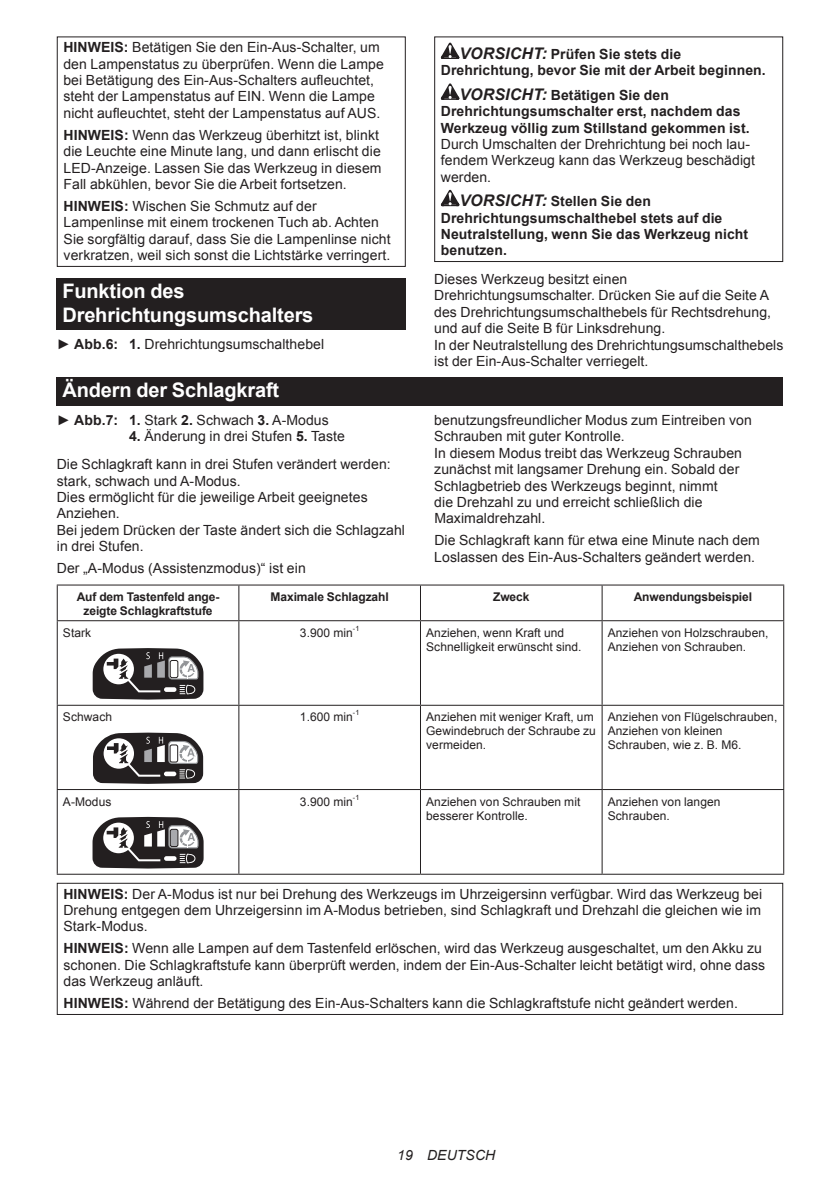
<style>
.page{position:relative;width:840px;height:1191px;background:#fff}
.page>*{position:absolute;margin:0;border:0;box-sizing:border-box;transform-origin:0 0}
.t1{font:700 20px/23.4px "Arial";letter-spacing:-.01em;color:#fff}
.t2{font:14px/16.4px "Arial";letter-spacing:.005em;color:#231f20}
.t3{font:700 14px/16.4px "Arial";letter-spacing:.005em;color:#231f20}
.t4{font:italic 14px "Arial";letter-spacing:.005em;color:#231f20}
.t5{font:12px/14px "Arial";letter-spacing:.005em;color:#231f20}
.t6{font:700 12px/14px "Arial";letter-spacing:-.01em;color:#231f20;text-align:center}
.t7{font:7.2px "Arial";color:#231f20}
.s1{font-weight:700}
.s2{font-style:italic;font-size:16px}
</style>
<div class="page">
<div style="left:57px;top:36px;width:348px;height:231px;border:1px solid #231f20"></div>
<div style="left:57px;top:278px;width:348px;height:52px;background:#231f20"></div>
<svg style="left:440px;top:43px;width:19px;height:16px"></svg>
<svg style="left:440px;top:83px;width:19px;height:17px"></svg>
<svg style="left:440px;top:190px;width:19px;height:16px"></svg>
<div style="left:434px;top:36px;width:348px;height:226px;border:1px solid #231f20"></div>
<div style="left:57px;top:377px;width:725px;height:29px;background:#231f20"></div>
<hr style="left:57px;top:584px;width:182px;height:1px;background:#231f20">
<hr style="left:57px;top:585px;width:1px;height:35px;background:#231f20">
<hr style="left:239px;top:584px;width:181px;height:1px;background:#231f20">
<hr style="left:238px;top:585px;width:1px;height:35px;background:#231f20">
<hr style="left:420px;top:584px;width:181px;height:1px;background:#231f20">
<hr style="left:420px;top:585px;width:1px;height:35px;background:#231f20">
<hr style="left:601px;top:584px;width:182px;height:1px;background:#231f20">
<hr style="left:601px;top:585px;width:1px;height:35px;background:#231f20">
<hr style="left:782px;top:585px;width:1px;height:35px;background:#231f20">
<hr style="left:57px;top:620px;width:182px;height:1px;background:#231f20">
<hr style="left:57px;top:621px;width:1px;height:84px;background:#231f20">
<hr style="left:239px;top:620px;width:181px;height:1px;background:#231f20">
<hr style="left:238px;top:621px;width:1px;height:84px;background:#231f20">
<hr style="left:420px;top:620px;width:181px;height:1px;background:#231f20">
<hr style="left:420px;top:621px;width:1px;height:84px;background:#231f20">
<hr style="left:601px;top:620px;width:182px;height:1px;background:#231f20">
<hr style="left:601px;top:621px;width:1px;height:84px;background:#231f20">
<hr style="left:782px;top:621px;width:1px;height:84px;background:#231f20">
<hr style="left:57px;top:705px;width:182px;height:1px;background:#231f20">
<hr style="left:57px;top:706px;width:1px;height:83px;background:#231f20">
<hr style="left:239px;top:705px;width:181px;height:1px;background:#231f20">
<hr style="left:238px;top:706px;width:1px;height:83px;background:#231f20">
<hr style="left:420px;top:705px;width:181px;height:1px;background:#231f20">
<hr style="left:420px;top:706px;width:1px;height:83px;background:#231f20">
<hr style="left:601px;top:705px;width:182px;height:1px;background:#231f20">
<hr style="left:601px;top:706px;width:1px;height:83px;background:#231f20">
<hr style="left:782px;top:706px;width:1px;height:83px;background:#231f20">
<hr style="left:57px;top:789px;width:182px;height:1px;background:#231f20">
<hr style="left:57px;top:790px;width:1px;height:83px;background:#231f20">
<hr style="left:239px;top:789px;width:181px;height:1px;background:#231f20">
<hr style="left:238px;top:790px;width:1px;height:83px;background:#231f20">
<hr style="left:420px;top:789px;width:181px;height:1px;background:#231f20">
<hr style="left:420px;top:790px;width:1px;height:83px;background:#231f20">
<hr style="left:601px;top:789px;width:182px;height:1px;background:#231f20">
<hr style="left:601px;top:790px;width:1px;height:83px;background:#231f20">
<hr style="left:782px;top:790px;width:1px;height:83px;background:#231f20">
<hr style="left:57px;top:873px;width:182px;height:1px;background:#231f20">
<hr style="left:239px;top:873px;width:181px;height:1px;background:#231f20">
<hr style="left:420px;top:873px;width:181px;height:1px;background:#231f20">
<hr style="left:601px;top:873px;width:182px;height:1px;background:#231f20">
<svg style="left:93px;top:648px;width:110px;height:51px"></svg>
<svg style="left:93px;top:732px;width:110px;height:52px"></svg>
<svg style="left:92px;top:817px;width:111px;height:51px"></svg>
<div style="left:57px;top:882px;width:725px;height:133px;border:1px solid #231f20"></div>
<p class="t2" style="left:63px;top:39px;width:322px"><span class="s1">HINWEIS:</span> Betätigen Sie den Ein-Aus-Schalter, um den Lampenstatus zu überprüfen. Wenn die Lampe bei Betätigung des Ein-Aus-Schalters aufleuchtet, steht der Lampenstatus auf EIN. Wenn die Lampe nicht aufleuchtet, steht der Lampenstatus auf AUS.</p>
<p class="t2" style="left:63px;top:127px;width:319px"><span class="s1">HINWEIS:</span> Wenn das Werkzeug überhitzt ist, blinkt die Leuchte eine Minute lang, und dann erlischt die LED-Anzeige. Lassen Sie das Werkzeug in diesem Fall abkühlen, bevor Sie die Arbeit fortsetzen.</p>
<p class="t2" style="left:63px;top:198px;width:328px"><span class="s1">HINWEIS:</span> Wischen Sie Schmutz auf der Lampenlinse mit einem trockenen Tuch ab. Achten Sie sorgfältig darauf, dass Sie die Lampenlinse nicht verkratzen, weil sich sonst die Lichtstärke verringert.</p>
<h1 class="t1" style="left:62px;top:280px;width:252px">Funktion des<br>Drehrichtungsumschalters</h1>
<p class="t2" style="left:57px;top:336px;width:269px">► <span class="s1">Abb.6: 1.</span> Drehrichtungsumschalthebel</p>
<h1 class="t1" style="left:62px;top:379px;width:218px">Ändern der Schlagkraft</h1>
<p class="t2" style="left:57px;top:412px;width:273px">► <span class="s1">Abb.7: 1.</span> Stark <span class="s1">2.</span> Schwach <span class="s1">3.</span> A-Modus</p>
<p class="t2" style="left:57px;top:423px;width:335px;line-height:27.8px;text-indent:72px"><span class="s1">4.</span> Änderung in drei Stufen <span class="s1">5.</span> Taste<br>Die Schlagkraft kann in drei Stufen verändert werden:</p>
<p class="t2" style="left:57px;top:472px;width:349px">stark, schwach und A-Modus.<br>Dies ermöglicht für die jeweilige Arbeit geeignetes<br>Anziehen.<br>Bei jedem Drücken der Taste ändert sich die Schlagzahl in drei Stufen.</p>
<p class="t2" style="left:57px;top:560px;width:250px">Der „A-Modus (Assistenzmodus)“ ist ein</p>
<p class="t3" style="left:440px;top:46px;width:326px;text-indent:19px"><span class="s2">VORSICHT:</span> Prüfen Sie stets die<br>Drehrichtung, bevor Sie mit der Arbeit beginnen.</p>
<p class="t3" style="left:440px;top:87px;width:310px;text-indent:19px"><span class="s2">VORSICHT:</span> Betätigen Sie den<br>Drehrichtungsumschalter erst, nachdem das<br>Werkzeug völlig zum Stillstand gekommen ist.</p>
<p class="t2" style="left:440px;top:136px;width:315px">Durch Umschalten der Drehrichtung bei noch lau&shy;fendem Werkzeug kann das Werkzeug beschädigt werden.</p>
<p class="t3" style="left:440px;top:193px;width:308px;text-indent:19px"><span class="s2">VORSICHT:</span> Stellen Sie den<br>Drehrichtungsumschalthebel stets auf die<br>Neutralstellung, wenn Sie das Werkzeug nicht benutzen.</p>
<p class="t2" style="left:434px;top:271px;width:350px">Dieses Werkzeug besitzt einen Drehrichtungsumschalter. Drücken Sie auf die Seite A des Drehrichtungsumschalthebels für Rechtsdrehung, und auf die Seite B für Linksdrehung.<br>In der Neutralstellung des Drehrichtungsumschalthebels ist der Ein-Aus-Schalter verriegelt.</p>
<p class="t2" style="left:434px;top:412px;width:319px">benutzungsfreundlicher Modus zum Eintreiben von Schrauben mit guter Kontrolle.<br>In diesem Modus treibt das Werkzeug Schrauben zunächst mit langsamer Drehung ein. Sobald der Schlagbetrieb des Werkzeugs beginnt, nimmt<br>die Drehzahl zu und erreicht schließlich die Maximaldrehzahl.</p>
<p class="t2" style="left:434px;top:532px;width:327px">Die Schlagkraft kann für etwa eine Minute nach dem<br>Loslassen des Ein-Aus-Schalters geändert werden.</p>
<p class="t6" style="left:77px;top:590px;width:144px">Auf dem Tastenfeld ange&shy;zeigte Schlagkraftstufe</p>
<p class="t6" style="left:270px;top:590px;width:119px">Maximale Schlagzahl</p>
<p class="t6" style="left:493px;top:590px;width:38px">Zweck</p>
<p class="t6" style="left:633px;top:590px;width:120px">Anwendungsbeispiel</p>
<p class="t5" style="left:63px;top:625px;width:30px">Stark</p>
<p class="t5" style="left:300px;top:625px;width:54px">3.900 min</p>
<p class="t7" style="left:353px;top:623px;width:8px">-1</p>
<p class="t5" style="left:426px;top:625px;width:157px">Anziehen, wenn Kraft und<br>Schnelligkeit erwünscht sind.</p>
<p class="t5" style="left:607px;top:625px;width:162px">Anziehen von Holzschrauben,<br>Anziehen von Schrauben.</p>
<p class="t5" style="left:63px;top:710px;width:51px">Schwach</p>
<p class="t5" style="left:300px;top:710px;width:54px">1.600 min</p>
<p class="t7" style="left:353px;top:708px;width:8px">-1</p>
<p class="t5" style="left:426px;top:710px;width:171px">Anziehen mit weniger Kraft, um<br>Gewindebruch der Schraube zu vermeiden.</p>
<p class="t5" style="left:607px;top:710px;width:171px">Anziehen von Flügelschrauben,<br>Anziehen von kleinen<br>Schrauben, wie z. B. M6.</p>
<p class="t5" style="left:63px;top:794px;width:50px">A-Modus</p>
<p class="t5" style="left:300px;top:794px;width:54px">3.900 min</p>
<p class="t7" style="left:353px;top:792px;width:8px">-1</p>
<p class="t5" style="left:426px;top:794px;width:156px">Anziehen von Schrauben mit besserer Kontrolle.</p>
<p class="t5" style="left:607px;top:794px;width:114px">Anziehen von langen<br>Schrauben.</p>
<p class="t2" style="left:63px;top:885px;width:700px;text-align:justify"><span class="s1">HINWEIS:</span> Der A-Modus ist nur bei Drehung des Werkzeugs im Uhrzeigersinn verfügbar. Wird das Werkzeug bei Drehung entgegen dem Uhrzeigersinn im A-Modus betrieben, sind Schlagkraft und Drehzahl die gleichen wie im Stark-Modus.</p>
<p class="t2" style="left:63px;top:940px;width:702px"><span class="s1">HINWEIS:</span> Wenn alle Lampen auf dem Tastenfeld erlöschen, wird das Werkzeug ausgeschaltet, um den Akku zu schonen. Die Schlagkraftstufe kann überprüft werden, indem der Ein-Aus-Schalter leicht betätigt wird, ohne dass das Werkzeug anläuft.</p>
<p class="t2" style="left:63px;top:995px;width:675px"><span class="s1">HINWEIS:</span> Während der Betätigung des Ein-Aus-Schalters kann die Schlagkraftstufe nicht geändert werden.</p>
<p class="t4" style="left:397px;top:1146px;width:99px">19 DEUTSCH</p>
</div>
